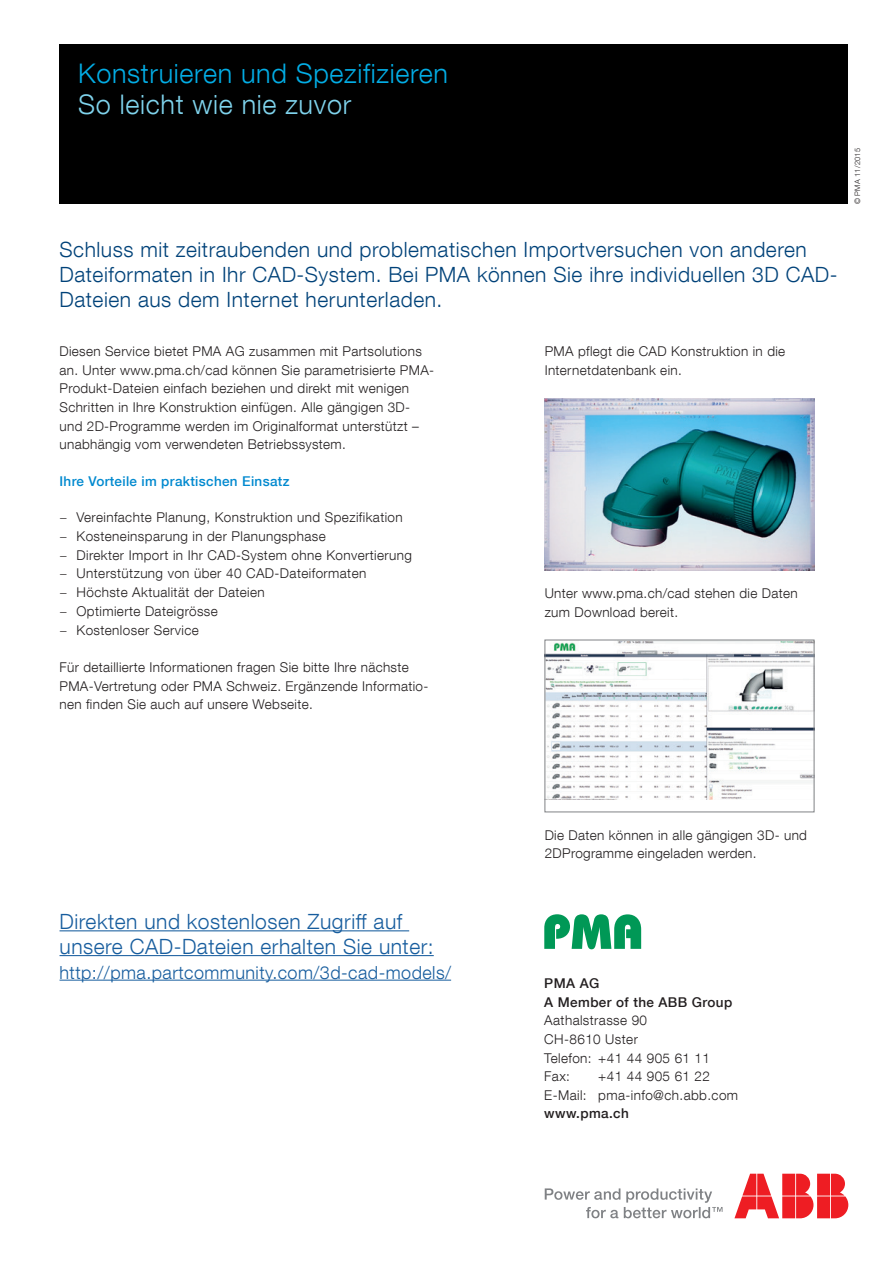
<style>
.page{position:relative;width:893px;height:1263px;background:#fff}
.page>*{position:absolute;margin:0;border:0;box-sizing:border-box;transform-origin:0 0}
.t1{font:300 27px "ABB Neue Helvetica";letter-spacing:.025em;color:#03ade5}
.t2{font:300 27px "ABB Neue Helvetica";letter-spacing:.025em;color:#7fd3ec}
.t3{font:300 21px/24.8px "ABB Neue Helvetica";letter-spacing:.025em;color:#004279}
.t4{font:300 21px/24.8px "ABB Neue Helvetica";letter-spacing:.025em;color:#175d9e}
.t5{font:300 18px "ABB Neue Helvetica";letter-spacing:.025em;color:#175d9e}
.t6{font:300 13.5px/18.6px "ABB Neue Helvetica";letter-spacing:.025em;color:#231f20}
.t7{font:500 13.5px/18.6px "ABB Neue Helvetica";letter-spacing:.03em;color:#231f20}
.t8{font:500 13.5px "ABB Neue Helvetica";letter-spacing:.025em;color:#0089cf}
.t9{font:300 7.5px "ABB Neue Helvetica";letter-spacing:.03em;color:#231f20}
.s1{font-family:"Minion Pro";font-weight:400}
</style>
<div class="page">
<svg style="left:545px;top:1188px;width:177px;height:30px"></svg>
<svg style="left:734px;top:1174px;width:114px;height:44px"></svg>
<div style="left:60px;top:45px;width:788px;height:159px;background:#000"></div>
<hr style="left:60px;top:930px;width:349px;height:1px;background:#175d9e">
<hr style="left:60px;top:955px;width:374px;height:1px;background:#175d9e">
<hr style="left:60px;top:980px;width:391px;height:1px;background:#175d9e">
<img style="left:545px;top:399px;width:269px;height:172px">
<img style="left:547px;top:642px;width:265px;height:157px">
<div style="left:545px;top:640px;width:269px;height:172px;border:1px solid #808285"></div>
<svg style="left:544px;top:914px;width:97px;height:35px"></svg>
<h1 class="t1" style="left:78px;top:57px;width:371px">Konstruieren und Spezifizieren</h1>
<h1 class="t2" style="left:78px;top:88px;width:274px">So leicht wie nie zuvor</h1>
<h2 class="t3" style="left:60px;top:237px;width:779px">Schluss mit zeitraubenden und problematischen Importversuchen von anderen<br>Dateiformaten in Ihr CAD-System. Bei PMA können Sie ihre individuellen 3D CAD-<br>Dateien aus dem Internet herunterladen.</h2>
<p class="t6" style="left:60px;top:342px;width:376px">Diesen Service bietet PMA AG zusammen mit Partsolutions an. Unter www.pma.ch/cad können Sie parametrisierte PMA-Produkt-Dateien einfach beziehen und direkt mit wenigen Schritten in Ihre Konstruktion einfügen. Alle gängigen 3D&shy;und 2D-Programme werden im Originalformat unterstützt – unabhängig vom verwendeten Betriebssystem.</p>
<p class="t8" style="left:60px;top:473px;width:231px">Ihre Vorteile im praktischen Einsatz</p>
<p class="t6" style="left:60px;top:508px;width:354px"><span class="s1">−</span> Vereinfachte Planung, Konstruktion und Spezifikation <span class="s1">−</span> Kosteneinsparung in der Planungsphase<br><span class="s1">−</span> Direkter Import in Ihr CAD-System ohne Konvertierung <span class="s1">−</span> Unterstützung von über 40 CAD-Dateiformaten<br><span class="s1">−</span> Höchste Aktualität der Dateien<br><span class="s1">−</span> Optimierte Dateigrösse<br><span class="s1">−</span> Kostenloser Service</p>
<p class="t6" style="left:60px;top:657px;width:370px">Für detaillierte Informationen fragen Sie bitte Ihre nächste<br>PMA-Vertretung oder PMA Schweiz. Ergänzende Informatio&shy;nen finden Sie auch auf unsere Webseite.</p>
<p class="t6" style="left:545px;top:342px;width:242px">PMA pflegt die CAD Konstruktion in die<br>Internetdatenbank ein.</p>
<p class="t6" style="left:545px;top:584px;width:254px">Unter www.pma.ch/cad stehen die Daten zum Download bereit.</p>
<p class="t9" style="left:853px;top:204px;width:58px;rotate:-90deg">© PMA 11/2015</p>
<h2 class="t4" style="left:60px;top:909px;width:376px">Direkten und kostenlosen Zugriff auf unsere CAD-Dateien erhalten Sie unter:</h2>
<h3 class="t5" style="left:60px;top:961px;width:393px">http://pma.partcommunity.com/3d-cad-models/</h3>
<p class="t6" style="left:545px;top:825px;width:264px">Die Daten können in alle gängigen 3D- und<br>2DProgramme eingeladen werden.</p>
<p class="t7" style="left:544px;top:974px;width:190px">PMA AG<br>A Member of the ABB Group</p>
<p class="t6" style="left:544px;top:1011px;width:167px">Aathalstrasse 90<br>CH-8610 Uster<br>Telefon: +41 44 905 61 11<br>Fax:</p>
<p class="t6" style="left:544px;top:1067px;width:195px;text-indent:54px">+41 44 905 61 22<br>E-Mail: pma-info@ch.abb.com</p>
<p class="t7" style="left:544px;top:1104px;width:86px">www.pma.ch</p>
</div>
